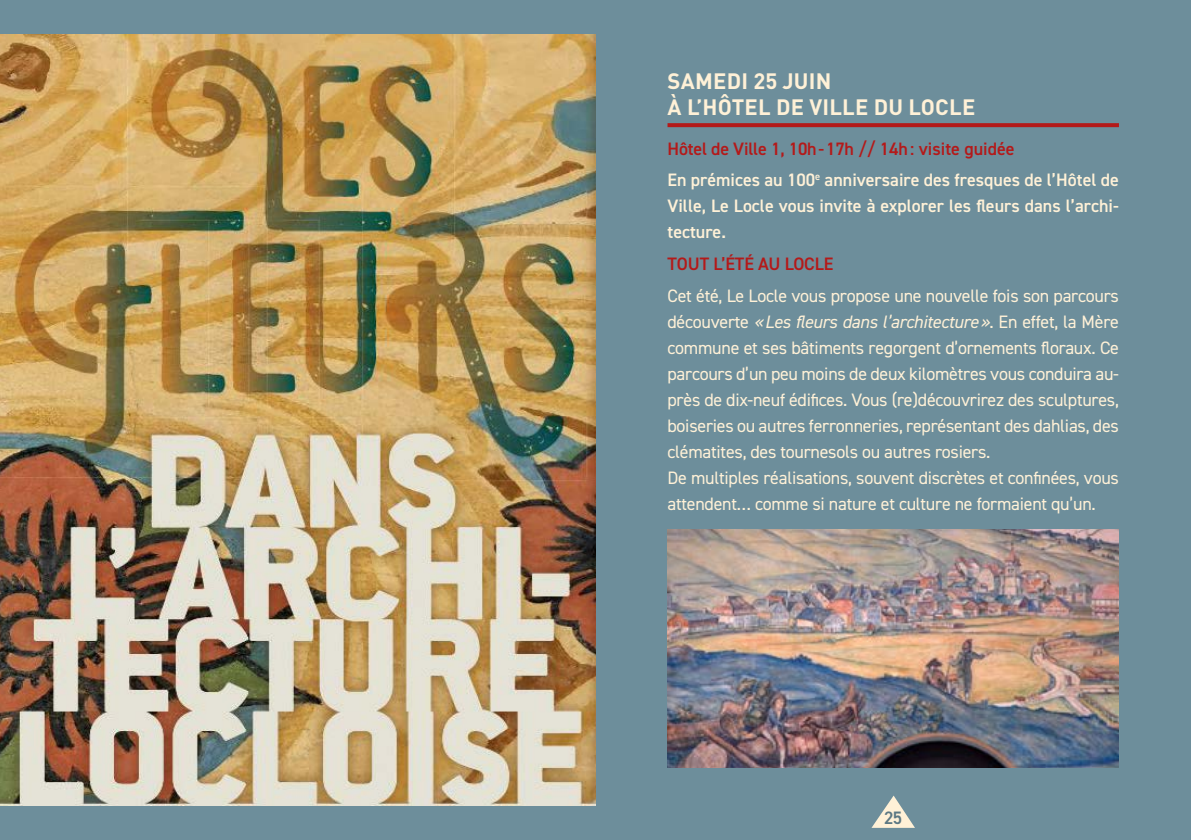
<style>
.page{position:relative;width:1191px;height:840px;background:#fff}
.page>*{position:absolute;margin:0;border:0;box-sizing:border-box;transform-origin:0 0}
.t1{font:700 22px/26.4px "DIN Pro";letter-spacing:.01em;color:#fff1d7}
.t2{font:18px/26px "DIN2014";letter-spacing:-.015em;color:#fff1d7}
.t3{font:600 18px/31.6px "DIN2014";color:#fff1d7}
.t4{font:600 18px "DIN2014";letter-spacing:-.005em;color:#b41919}
.t5{font:600 18px "DIN2014";color:#5c7883}
.s1{color:#b41919}
.s2{font-style:italic}
</style>
<div class="page">
<div style="left:0;top:0;width:1191px;height:839px;background:#6d8e9b"></div>
<svg style="left:872px;top:795px;width:43px;height:32px"></svg>
<svg style="left:667px;top:123px;width:452px;height:4px;background:#b01d1e"></svg>
<img style="left:667px;top:529px;width:452px;height:238px">
<img style="left:0;top:35px;width:595px;height:769px">
<p class="t1" style="left:667px;top:67px;width:309px">SAMEDI 25 JUIN<br>À L’HÔTEL DE VILLE DU LOCLE</p>
<p class="t3" style="left:667px;top:132px;width:453px"><span class="s1">Hôtel de Ville 1, 10h-17h // 14h: visite guidée<br></span>En prémices au 100<sup>e</sup> anniversaire des fresques de l’Hôtel de</p>
<p class="t3" style="left:667px;top:192px;width:453px;line-height:26px">Ville, Le Locle vous invite à explorer les fleurs dans l’archi&shy;tecture.</p>
<p class="t4" style="left:667px;top:252px;width:167px">TOUT L’ÉTÉ AU LOCLE</p>
<p class="t2" style="left:667px;top:282px;width:453px">Cet été, Le Locle vous propose une nouvelle fois son parcours découverte <span class="s2">«Les fleurs dans l’architecture»</span>. En effet, la Mère commune et ses bâtiments regorgent d’ornements floraux. Ce parcours d’un peu moins de deux kilomètres vous conduira au&shy;près de dix-neuf édifices. Vous (re)découvrirez des sculptures, boiseries ou autres ferronneries, représentant des dahlias, des clématites, des tournesols ou autres rosiers.<br>De multiples réalisations, souvent discrètes et confinées, vous attendent… comme si nature et culture ne formaient qu’un.</p>
<p class="t5" style="left:884px;top:805px;width:19px">25</p>
</div>
